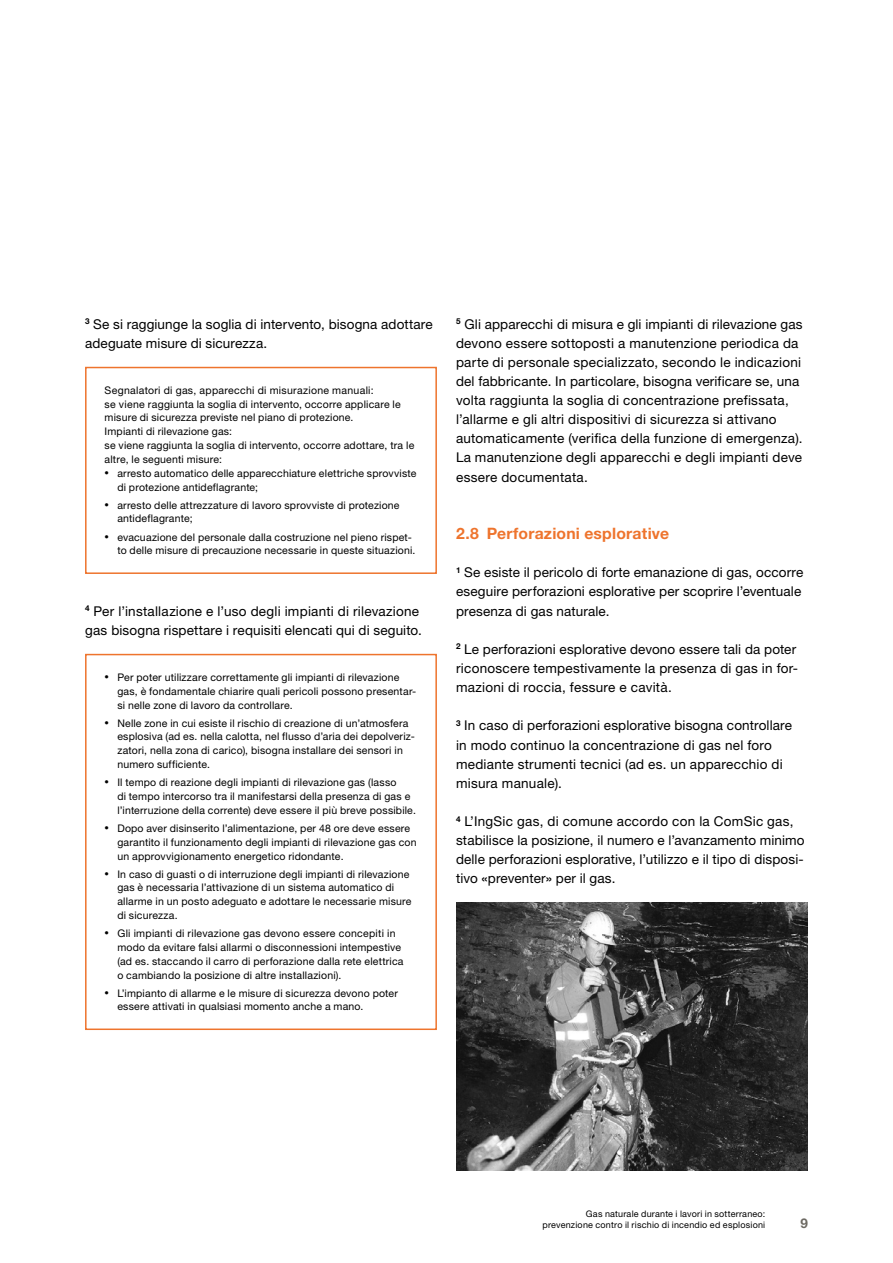
<style>
.page{position:relative;width:893px;height:1263px;background:#fff}
.page>*{position:absolute;margin:0;border:0;box-sizing:border-box;transform-origin:0 0}
.t1{font:700 15.75px "Helvetica Neue LT Std";letter-spacing:.01em;color:#ee742d}
.t2{font:13.5px/19.2px "Helvetica Neue LT Std";letter-spacing:.015em;color:#000}
.t3{font:700 13.5px "Helvetica Neue LT Std";color:#6d6a63}
.t4{font:10.5px/13.8px "Helvetica Neue LT Std";letter-spacing:.02em;color:#000}
.t5{font:9px/10.6px "Helvetica Neue LT Std";letter-spacing:.025em;color:#000;text-align:right}
.s1{font-size:9px}
.s2{font-weight:500}
</style>
<div class="page">
<img style="left:456px;top:902px;width:352px;height:268px">
<div style="left:85px;top:367px;width:352px;height:207px;border:2px solid #ee742d"></div>
<div style="left:85px;top:654px;width:352px;height:376px;border:2px solid #ee742d"></div>
<p class="t2" style="left:85px;top:314px;width:349px"><sup>3</sup> Se si raggiunge la soglia di intervento, bisogna adottare adeguate misure di sicurezza.</p>
<p class="t2" style="left:456px;top:314px;width:348px"><sup>5</sup> Gli apparecchi di misura e gli impianti di rilevazione gas devono essere sottoposti a manutenzione periodica da parte di personale specializzato, secondo le indicazioni del fabbricante. In particolare, bisogna verificare se, una volta raggiunta la soglia di concentrazione prefissata, l’allarme e gli altri dispositivi di sicurezza si attivano automaticamente (verifica della funzione di emergenza).<br>La manutenzione degli apparecchi e degli impianti deve essere documentata.</p>
<p class="t4" style="left:105px;top:383px;width:311px">Segnalatori di gas, apparecchi di misurazione manuali:<br>se viene raggiunta la soglia di intervento, occorre applicare le misure di sicurezza previste nel piano di protezione.<br>Impianti di rilevazione gas:<br>se viene raggiunta la soglia di intervento, occorre adottare, tra le altre, le seguenti misure:</p>
<p class="t4" style="left:117px;top:466px;width:301px;text-indent:-13px"><span class="s1">•</span> arresto automatico delle apparecchiature elettriche sprovviste di protezione antideflagrante;</p>
<p class="t4" style="left:117px;top:498px;width:284px;text-indent:-13px"><span class="s1">•</span> arresto delle attrezzature di lavoro sprovviste di protezione antideflagrante;</p>
<p class="t4" style="left:117px;top:530px;width:299px;text-indent:-13px"><span class="s1">•</span> evacuazione del personale dalla costruzione nel pieno rispet&shy;to delle misure di precauzione necessarie in queste situazioni.</p>
<h1 class="t1" style="left:456px;top:524px;width:214px">2.8 Perforazioni esplorative</h1>
<p class="t2" style="left:456px;top:563px;width:349px"><sup>1</sup> Se esiste il pericolo di forte emanazione di gas, occorre eseguire perforazioni esplorative per scoprire l’eventuale presenza di gas naturale.</p>
<p class="t2" style="left:456px;top:639px;width:344px"><sup>2</sup> Le perforazioni esplorative devono essere tali da poter riconoscere tempestivamente la presenza di gas in for&shy;mazioni di roccia, fessure e cavità.</p>
<p class="t2" style="left:456px;top:716px;width:337px"><sup>3</sup> In caso di perforazioni esplorative bisogna controllare in modo continuo la concentrazione di gas nel foro mediante strumenti tecnici (ad es. un apparecchio di misura manuale).</p>
<p class="t2" style="left:456px;top:811px;width:350px"><sup>4</sup> L’IngSic gas, di comune accordo con la ComSic gas, stabilisce la posizione, il numero e l’avanzamento minimo delle perforazioni esplorative, l’utilizzo e il tipo di disposi&shy;tivo <span class="s2">«</span>preventer<span class="s2">»</span> per il gas.</p>
<p class="t2" style="left:85px;top:601px;width:338px"><sup>4</sup> Per l’installazione e l’uso degli impianti di rilevazione gas bisogna rispettare i requisiti elencati qui di seguito.</p>
<p class="t4" style="left:117px;top:670px;width:300px;text-indent:-13px"><span class="s1">•</span> Per poter utilizzare correttamente gli impianti di rilevazione gas, è fondamentale chiarire quali pericoli possono presentar&shy;si nelle zone di lavoro da controllare.</p>
<p class="t4" style="left:117px;top:716px;width:299px;text-indent:-13px"><span class="s1">•</span> Nelle zone in cui esiste il rischio di creazione di un’atmosfera esplosiva (ad es. nella calotta, nel flusso d’aria dei depolveriz&shy;zatori, nella zona di carico), bisogna installare dei sensori in numero sufficiente.</p>
<p class="t4" style="left:117px;top:775px;width:300px;text-indent:-13px"><span class="s1">•</span> Il tempo di reazione degli impianti di rilevazione gas (lasso<br>di tempo intercorso tra il manifestarsi della presenza di gas e l’interruzione della corrente) deve essere il più breve possibile.</p>
<p class="t4" style="left:117px;top:821px;width:301px;text-indent:-13px"><span class="s1">•</span> Dopo aver disinserito l’alimentazione, per 48 ore deve essere garantito il funzionamento degli impianti di rilevazione gas con un approvvigionamento energetico ridondante.</p>
<p class="t4" style="left:117px;top:867px;width:296px;text-indent:-13px"><span class="s1">•</span> In caso di guasti o di interruzione degli impianti di rilevazione gas è necessaria l’attivazione di un sistema automatico di allarme in un posto adeguato e adottare le necessarie misure di sicurezza.</p>
<p class="t4" style="left:117px;top:926px;width:288px;text-indent:-13px"><span class="s1">•</span> Gli impianti di rilevazione gas devono essere concepiti in modo da evitare falsi allarmi o disconnessioni intempestive (ad es. staccando il carro di perforazione dalla rete elettrica o cambiando la posizione di altre installazioni).</p>
<p class="t4" style="left:117px;top:986px;width:282px;text-indent:-13px"><span class="s1">•</span> L’impianto di allarme e le misure di sicurezza devono poter essere attivati in qualsiasi momento anche a mano.</p>
<p class="t5" style="left:542px;top:1208px;width:224px">Gas naturale durante i lavori in sotterraneo: prevenzione contro il rischio di incendio ed esplosioni</p>
<p class="t3" style="left:800px;top:1215px;width:9px">9</p>
</div>
